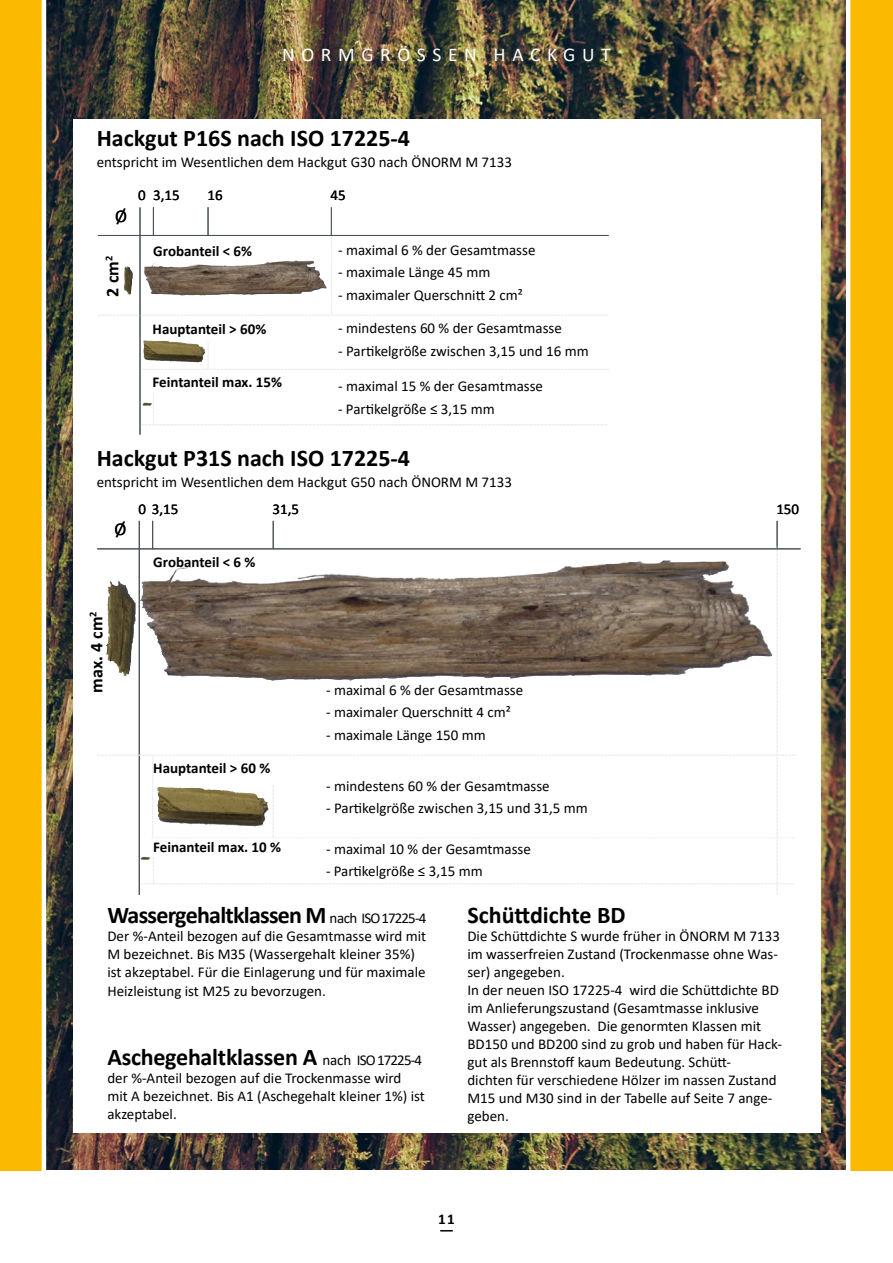
<style>
.page{position:relative;width:893px;height:1263px;background:#fff}
.page>*{position:absolute;margin:0;border:0;box-sizing:border-box;transform-origin:0 0}
.t1{font:700 24px "Calibri";color:#000}
.t2{font:700 24px "Calibri";letter-spacing:-.03em;color:#000}
.t3{font:19.5px "Calibri";letter-spacing:.34em;color:#fff}
.t4{font:700 18px "Calibri";color:#000}
.t5{font:18px "Calibri";color:#000}
.t6{font:15px/18px "Calibri";color:#000}
.t7{font:700 15px "Calibri";color:#000}
.s1{font-weight:400;font-size:15px}
</style>
<div class="page">
<img style="left:46px;top:678px;width:800px;height:491px">
<img style="left:46px;top:0;width:800px;height:678px">
<div style="left:73px;top:119px;width:747px;height:1013px;background:#fff"></div>
<div style="left:0;top:0;width:43px;height:1170px;background:#fbba00"></div>
<div style="left:850px;top:0;width:43px;height:1170px;background:#fbba00"></div>
<hr style="left:42px;top:0;width:4px;height:1186px;background:#fff">
<img style="left:143px;top:340px;width:42px;height:3px">
<hr style="left:97px;top:548px;width:703px;height:1px;background:#465055">
<svg style="left:98px;top:208px;width:510px;height:108px"></svg>
<svg style="left:142px;top:343px;width:466px;height:27px"></svg>
<svg style="left:141px;top:392px;width:466px;height:33px"></svg>
<hr style="left:140px;top:208px;width:1px;height:226px;background:#465055">
<svg style="left:97px;top:521px;width:698px;height:374px"></svg>
<p class="t3" style="left:282px;top:41px;width:330px">NORMGRÖSSEN HACKGUT</p>
<p class="t1" style="left:97px;top:121px;width:315px">Hackgut P16S nach ISO 17225-4</p>
<p class="t6" style="left:97px;top:153px;width:417px">entspricht im Wesentlichen dem Hackgut G30 nach ÖNORM M 7133</p>
<p class="t5" style="left:115px;top:203px;width:13px">Ø</p>
<p class="t4" style="left:100px;top:297px;width:42px;rotate:-90deg">2 cm<sup>2</sup></p>
<p class="t6" style="left:138px;top:186px;width:9px">0</p>
<p class="t6" style="left:153px;top:186px;width:28px">3,15</p>
<p class="t6" style="left:207px;top:186px;width:17px">16</p>
<p class="t7" style="left:153px;top:240px;width:100px">Grobanteil &lt; 6%</p>
<p class="t7" style="left:153px;top:318px;width:115px">Hauptanteil &gt; 60%</p>
<p class="t7" style="left:153px;top:372px;width:131px">Feintanteil max. 15%</p>
<p class="t6" style="left:331px;top:186px;width:17px">45</p>
<p class="t6" style="left:338px;top:240px;width:199px">- maximal 6 % der Gesamtmasse</p>
<p class="t6" style="left:338px;top:263px;width:154px">- maximale Länge 45 mm</p>
<p class="t6" style="left:338px;top:285px;width:186px">- maximaler Querschnitt 2 cm²</p>
<p class="t6" style="left:338px;top:319px;width:225px">- mindestens 60 % der Gesamtmasse</p>
<p class="t6" style="left:338px;top:342px;width:252px">- Partikelgröße zwischen 3,15 und 16 mm</p>
<p class="t6" style="left:338px;top:377px;width:206px">- maximal 15 % der Gesamtmasse</p>
<p class="t6" style="left:338px;top:400px;width:158px">- Partikelgröße ≤ 3,15 mm</p>
<p class="t1" style="left:97px;top:441px;width:315px">Hackgut P31S nach ISO 17225-4</p>
<p class="t6" style="left:97px;top:472px;width:417px">entspricht im Wesentlichen dem Hackgut G50 nach ÖNORM M 7133</p>
<p class="t5" style="left:114px;top:516px;width:13px">Ø</p>
<p class="t6" style="left:139px;top:500px;width:41px">0 3,15</p>
<p class="t7" style="left:153px;top:552px;width:104px">Grobanteil &lt; 6 %</p>
<p class="t4" style="left:84px;top:692px;width:83px;rotate:-90deg">max. 4 cm<sup>2</sup></p>
<p class="t6" style="left:272px;top:500px;width:28px">31,5</p>
<p class="t7" style="left:153px;top:758px;width:119px">Hauptanteil &gt; 60 %</p>
<p class="t6" style="left:326px;top:680px;width:199px">- maximal 6 % der Gesamtmasse</p>
<p class="t6" style="left:326px;top:703px;width:186px">- maximaler Querschnitt 4 cm²</p>
<p class="t6" style="left:326px;top:725px;width:161px">- maximale Länge 150 mm</p>
<p class="t6" style="left:326px;top:776px;width:225px">- mindestens 60 % der Gesamtmasse</p>
<p class="t6" style="left:326px;top:799px;width:263px">- Partikelgröße zwischen 3,15 und 31,5 mm</p>
<p class="t6" style="left:776px;top:500px;width:24px">150</p>
<p class="t7" style="left:153px;top:837px;width:129px">Feinanteil max. 10 %</p>
<p class="t6" style="left:326px;top:839px;width:206px">- maximal 10 % der Gesamtmasse</p>
<p class="t6" style="left:326px;top:862px;width:158px">- Partikelgröße ≤ 3,15 mm</p>
<p class="t2" style="left:107px;top:897px;width:320px">Wassergehaltklassen M <span class="s1">nach ISO 17225-4</span></p>
<p class="t6" style="left:107px;top:926px;width:320px">Der %-Anteil bezogen auf die Gesamtmasse wird mit</p>
<p class="t6" style="left:107px;top:944px;width:320px">M bezeichnet. Bis M35 (Wassergehalt kleiner 35%) ist akzeptabel. Für die Einlagerung und für maximale</p>
<p class="t6" style="left:107px;top:982px;width:220px">Heizleistung ist M25 zu bevorzugen.</p>
<p class="t1" style="left:467px;top:897px;width:160px">Schüttdichte BD</p>
<p class="t6" style="left:467px;top:926px;width:314px">Die Schüttdichte S wurde früher in ÖNORM M 7133</p>
<p class="t6" style="left:467px;top:944px;width:312px">im wasserfreien Zustand (Trockenmasse ohne Was&shy;ser) angegeben.</p>
<p class="t6" style="left:467px;top:980px;width:316px">In der neuen ISO 17225-4 wird die Schüttdichte BD im Anlieferungszustand (Gesamtmasse inklusive Wasser) angegeben. Die genormten Klassen mit BD150 und BD200 sind zu grob und haben für Hack&shy;gut als Brennstoff kaum Bedeutung. Schütt-</p>
<p class="t6" style="left:467px;top:1070px;width:311px">dichten für verschiedene Hölzer im nassen Zustand<br>M15 und M30 sind in der Tabelle auf Seite 7 ange&shy;geben.</p>
<p class="t1" style="left:107px;top:1040px;width:316px">Aschegehaltklassen A <span class="s1">nach ISO 17225-4</span></p>
<p class="t6" style="left:107px;top:1068px;width:319px">der %-Anteil bezogen auf die Trockenmasse wird mit A bezeichnet. Bis A1 (Aschegehalt kleiner 1%) ist akzeptabel.</p>
<p class="t7" style="left:438px;top:1208px;width:18px">11</p>
</div>
